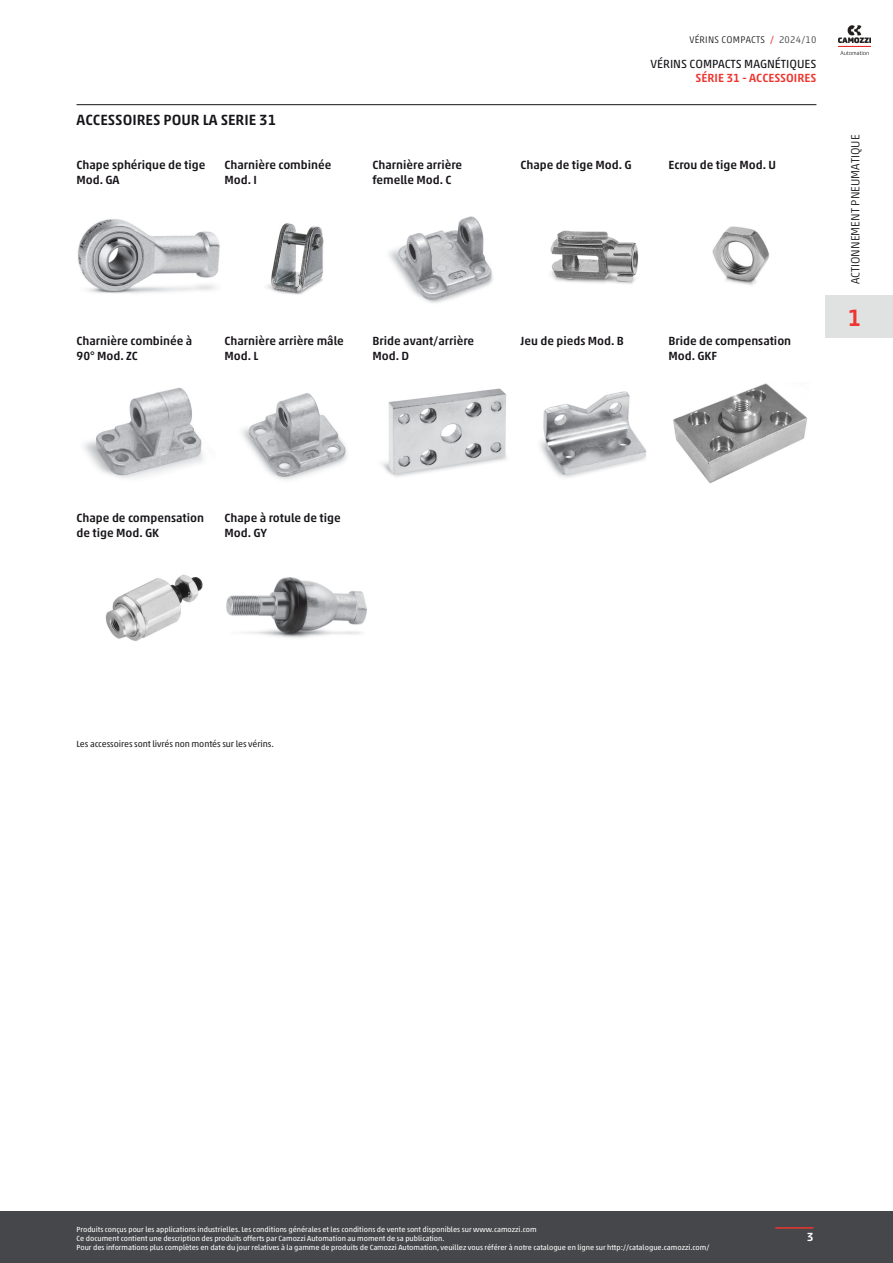
<style>
.page{position:relative;width:893px;height:1263px;background:#fff}
.page>*{position:absolute;margin:0;border:0;box-sizing:border-box;transform-origin:0 0}
.Num_catalogo_no_lingua{font:500 24px "Akko W1 G";color:#ee352f}
.Titolo_SEZIONE{font:500 15px "Akko W1 G";color:#171419}
.PICT_Title{font:500 12px/15px "Akko W1 G";color:#171419}
.TITOLO_Home_small{font:12px "Akko W1 G";color:#171419}
.NOME_CATALOGO{font:300 12px "Akko W1 G";color:#171419}
.SOTTOTITOLO_Home_small{font:500 12px "Akko W1 G";color:#ee352f}
.t1{font:500 12px "Akko W1 G";color:#fff}
.Edizione_catalogo{font:300 9.75px "Akko W1 G";letter-spacing:.025em;color:#171419}
.Descrizione_fine_pagina{font:9px "Akko W1 G";letter-spacing:-.01em;color:#231f20}
.footNotes{font:7.5px/9px "Akko W1 G";color:#fff}
.s1{font-weight:400;color:#ee352f}
.s2{color:#383b3f}
</style>
<div class="page">
<hr style="left:77px;top:104px;width:739px;height:1px;background:#171419">
<img style="left:78px;top:219px;width:142px;height:74px">
<img style="left:266px;top:223px;width:58px;height:72px">
<img style="left:389px;top:216px;width:104px;height:87px">
<img style="left:550px;top:230px;width:89px;height:54px">
<img style="left:712px;top:226px;width:57px;height:60px">
<img style="left:84px;top:387px;width:120px;height:91px">
<img style="left:242px;top:393px;width:105px;height:87px">
<img style="left:382px;top:388px;width:125px;height:89px">
<img style="left:540px;top:391px;width:106px;height:87px">
<img style="left:673px;top:383px;width:134px;height:101px">
<img style="left:105px;top:574px;width:98px;height:67px">
<img style="left:226px;top:577px;width:141px;height:61px">
<div style="left:0;top:1211px;width:893px;height:52px;background:#46474a"></div>
<hr style="left:775px;top:1227px;width:39px;height:1px;background:#ee352f">
<img style="left:839px;top:25px;width:32px;height:30px">
<div style="left:825px;top:295px;width:59px;height:43px;background:#e0e2e1"></div>
<div style="left:884px;top:295px;width:9px;height:43px;background:#e0e2e1"></div>
<p class="Edizione_catalogo" style="left:689px;top:32px;width:129px">VÉRINS COMPACTS <span class="s1">/</span> <span class="s2">2024/10</span></p>
<p class="TITOLO_Home_small" style="left:650px;top:55px;width:167px">VÉRINS COMPACTS MAGNÉTIQUES</p>
<p class="SOTTOTITOLO_Home_small" style="left:696px;top:69px;width:122px">SÉRIE 31 - ACCESSOIRES</p>
<p class="Titolo_SEZIONE" style="left:77px;top:109px;width:201px">ACCESSOIRES POUR LA SERIE 31</p>
<p class="PICT_Title" style="left:77px;top:156px;width:130px">Chape sphérique de tige<br>Mod. GA</p>
<p class="PICT_Title" style="left:225px;top:156px;width:108px">Charnière combinée<br>Mod. I</p>
<p class="PICT_Title" style="left:372px;top:156px;width:91px">Charnière arrière femelle Mod. C</p>
<p class="PICT_Title" style="left:520px;top:156px;width:113px">Chape de tige Mod. G</p>
<p class="PICT_Title" style="left:668px;top:156px;width:109px">Ecrou de tige Mod. U</p>
<p class="PICT_Title" style="left:77px;top:333px;width:117px">Charnière combinée à<br>90° Mod. ZC</p>
<p class="PICT_Title" style="left:225px;top:333px;width:121px">Charnière arrière mâle<br>Mod. L</p>
<p class="PICT_Title" style="left:372px;top:333px;width:103px">Bride avant/arrière<br>Mod. D</p>
<p class="PICT_Title" style="left:520px;top:333px;width:105px">Jeu de pieds Mod. B</p>
<p class="PICT_Title" style="left:668px;top:333px;width:124px">Bride de compensation<br>Mod. GKF</p>
<p class="NOME_CATALOGO" style="left:847px;top:284px;width:151px;rotate:-90deg">ACTIONNEMENT PNEUMATIQUE</p>
<p class="Num_catalogo_no_lingua" style="left:848px;top:300px;width:15px">1</p>
<p class="PICT_Title" style="left:77px;top:509px;width:129px">Chape de compensation de tige Mod. GK</p>
<p class="PICT_Title" style="left:225px;top:509px;width:118px">Chape à rotule de tige<br>Mod. GY</p>
<p class="Descrizione_fine_pagina" style="left:77px;top:738px;width:199px">Les accessoires sont livrés non montés sur les vérins.</p>
<p class="footNotes" style="left:77px;top:1225px;width:634px">Produits conçus pour les applications industrielles. Les conditions générales et les conditions de vente sont disponibles sur www.camozzi.com<br>Ce document contient une description des produits offerts par Camozzi Automation au moment de sa publication.<br>Pour des informations plus complètes en date du jour relatives à la gamme de produits de Camozzi Automation, veuillez vous référer à notre catalogue en ligne sur http://catalogue.camozzi.com/</p>
<h3 class="t1" style="left:807px;top:1228px;width:8px">3</h3>
</div>
